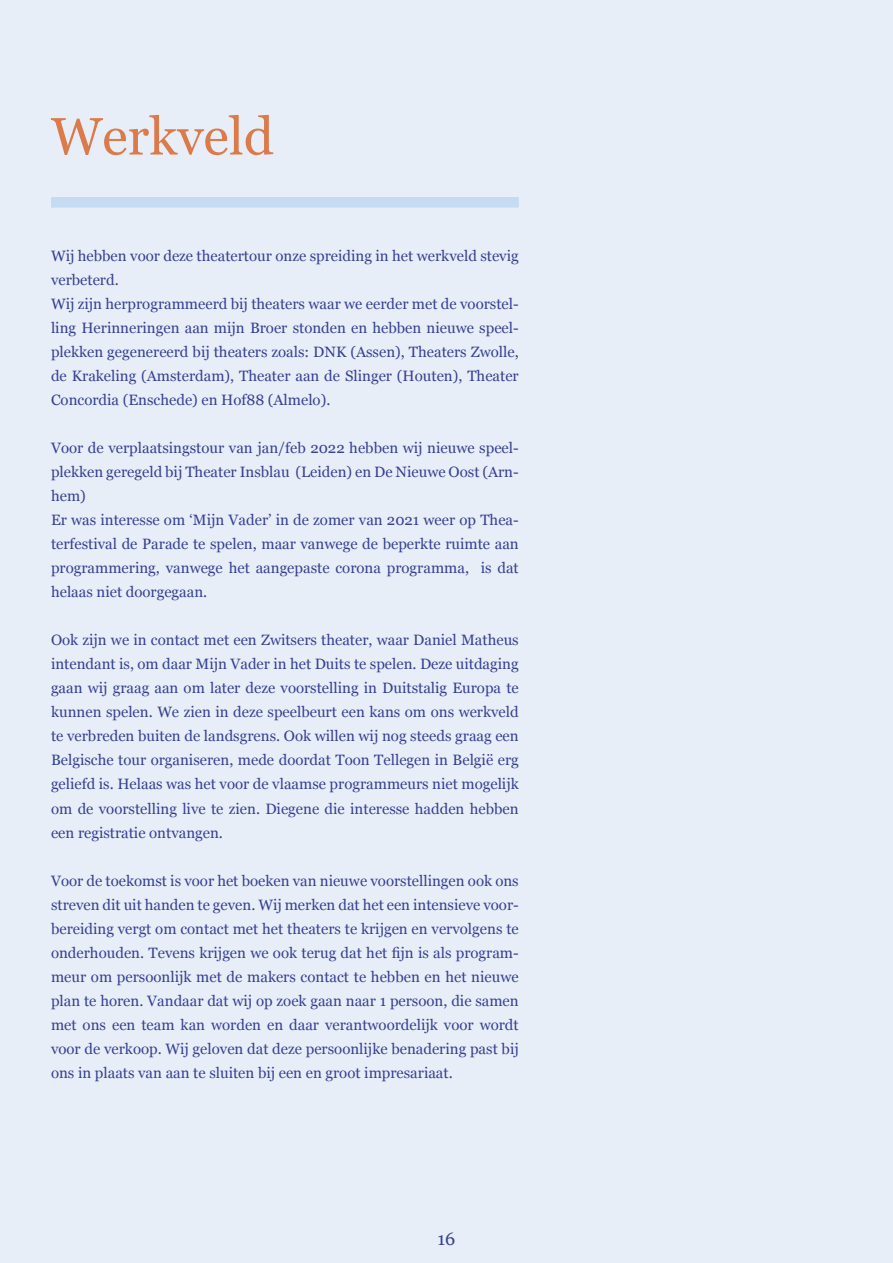
<style>
.page{position:relative;width:893px;height:1263px;background:#e8eef7}
.page>*{position:absolute;margin:0;border:0;box-sizing:border-box;transform-origin:0 0}
.t1{font:52.5px "Georgia";color:#db7b4b}
.t2{font:18px "Georgia";color:#37428e}
.t3{font:15px/24px "Georgia";color:#354093}
</style>
<div class="page">
<div style="left:51px;top:197px;width:468px;height:11px;background:#c4dbf2"></div>
<h1 class="t1" style="left:51px;top:98px;width:224px">Werkveld</h1>
<p class="t3" style="left:51px;top:244px;width:469px">Wij hebben voor deze theatertour onze spreiding in het werkveld stevig verbeterd.<br>Wij zijn herprogrammeerd bij theaters waar we eerder met de voorstel&shy;ling Herinneringen aan mijn Broer stonden en hebben nieuwe speel&shy;plekken gegenereerd bij theaters zoals: DNK (Assen), Theaters Zwolle, de Krakeling (Amsterdam), Theater aan de Slinger (Houten), Theater Concordia (Enschede) en Hof88 (Almelo).</p>
<p class="t3" style="left:51px;top:436px;width:469px">Voor de verplaatsingstour van jan/feb 2022 hebben wij nieuwe speel&shy;plekken geregeld bij Theater Insblau (Leiden) en De Nieuwe Oost (Arn&shy;hem)<br>Er was interesse om ‘Mijn Vader’ in de zomer van 2021 weer op Thea&shy;terfestival de Parade te spelen, maar vanwege de beperkte ruimte aan programmering, vanwege het aangepaste corona programma, is dat helaas niet doorgegaan.</p>
<p class="t3" style="left:51px;top:628px;width:469px;text-align:justify">Ook zijn we in contact met een Zwitsers theater, waar Daniel Matheus intendant is, om daar Mijn Vader in het Duits te spelen. Deze uitdaging gaan wij graag aan om later deze voorstelling in Duitstalig Europa te kunnen spelen. We zien in deze speelbeurt een kans om ons werkveld te verbreden buiten de landsgrens. Ook willen wij nog steeds graag een Belgische tour organiseren, mede doordat Toon Tellegen in België erg geliefd is. Helaas was het voor de vlaamse programmeurs niet mogelijk om de voorstelling live te zien. Diegene die interesse hadden hebben een registratie ontvangen.</p>
<p class="t3" style="left:51px;top:868px;width:469px;text-align:justify">Voor de toekomst is voor het boeken van nieuwe voorstellingen ook ons streven dit uit handen te geven. Wij merken dat het een intensieve voor&shy;bereiding vergt om contact met het theaters te krijgen en vervolgens te onderhouden. Tevens krijgen we ook terug dat het fijn is als program&shy;meur om persoonlijk met de makers contact te hebben en het nieuwe plan te horen. Vandaar dat wij op zoek gaan naar 1 persoon, die samen met ons een team kan worden en daar verantwoordelijk voor wordt voor de verkoop. Wij geloven dat deze persoonlijke benadering past bij ons in plaats van aan te sluiten bij een en groot impresariaat.</p>
<p class="t2" style="left:437px;top:1225px;width:19px">16</p>
</div>
